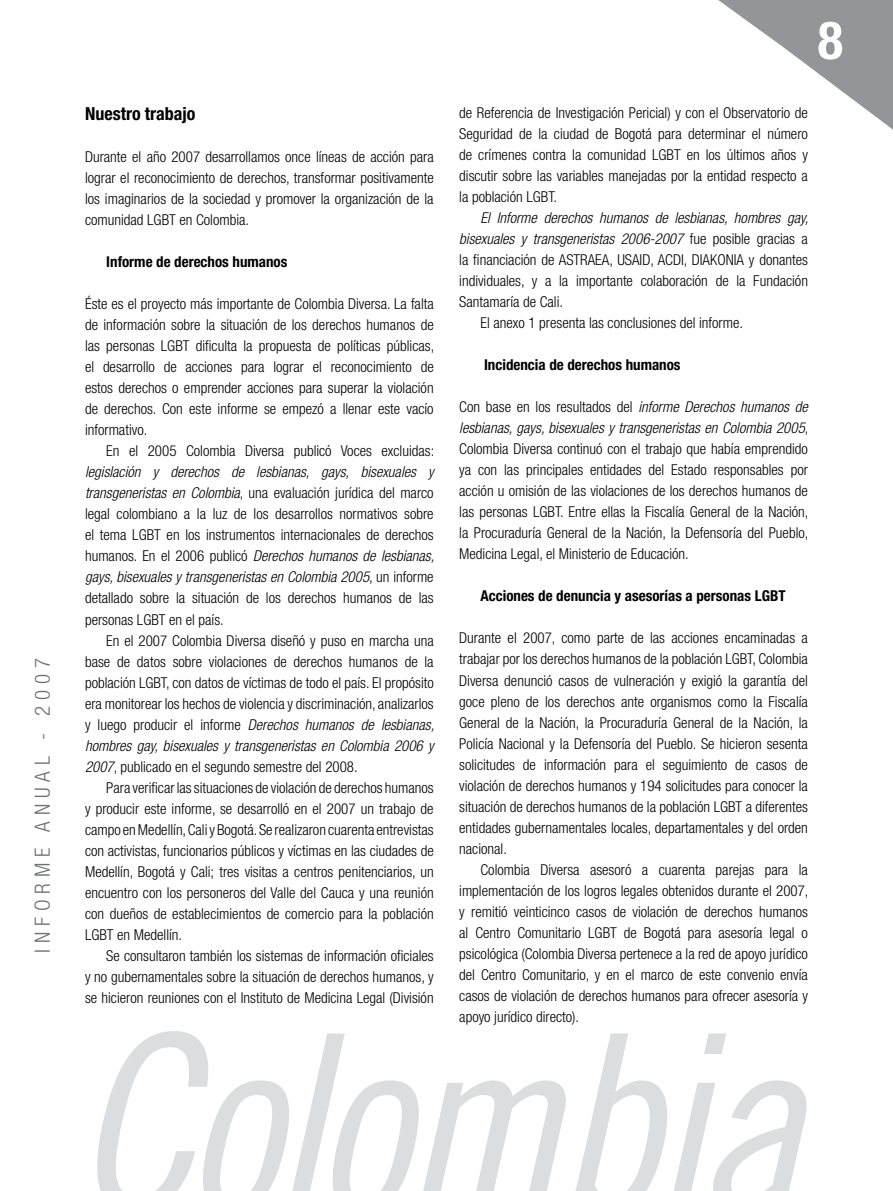
<style>
.page{position:relative;width:893px;height:1191px;background:#fff}
.page>*{position:absolute;margin:0;border:0;box-sizing:border-box;transform-origin:0 0}
.t1{font:700 condensed 52.5px "Helvetica Neue";color:#fff}
.t2{font:300 condensed 21px "Helvetica Neue";letter-spacing:.28em;color:#6d6f71}
.t3{font:700 condensed 18px "Helvetica Neue";color:#000}
.t4{font:300 condensed 15px/21px "Helvetica Neue";color:#000;text-align:justify}
.t5{font:italic 300 condensed 15px "Helvetica Neue";color:#000}
.t6{font:700 condensed 15px "Helvetica Neue";color:#000}
.s1{font-style:italic}
.s2{font-style:normal}
</style>
<div class="page">
<svg style="left:718px;top:0;width:175px;height:130px"></svg>
<svg style="left:97px;top:1031px;width:710px;height:160px"></svg>
<h2 class="t2" style="left:30px;top:953px;width:297px;rotate:-90deg">INFORME ANUAL - 2007</h2>
<p class="t3" style="left:85px;top:103px;width:112px">Nuestro trabajo</p>
<p class="t4" style="left:85px;top:146px;width:350px">Durante el año 2007 desarrollamos once líneas de acción para lograr el reconocimiento de derechos, transformar positivamente los imaginarios de la sociedad y promover la organización de la comunidad LGBT en Colombia.</p>
<p class="t6" style="left:106px;top:253px;width:183px">Informe de derechos humanos</p>
<p class="t4" style="left:85px;top:293px;width:351px">Éste es el proyecto más importante de Colombia Diversa. La falta de información sobre la situación de los derechos humanos de las personas LGBT dificulta la propuesta de políticas públicas, el desarrollo de acciones para lograr el reconocimiento de estos derechos o emprender acciones para superar la violación de derechos. Con este informe se empezó a llenar este vacío informativo.</p>
<p class="t4" style="left:106px;top:440px;width:329px">En el 2005 Colombia Diversa publicó Voces excluidas:</p>
<p class="t4" style="left:85px;top:461px;width:351px"><span class="s1">legislación y derechos de lesbianas, gays, bisexuales y transgeneristas en Colombia</span>, una evaluación jurídica del marco legal colombiano a la luz de los desarrollos normativos sobre el tema LGBT en los instrumentos internacionales de derechos humanos. En el 2006 publicó <span class="s1">Derechos humanos de lesbianas, gays, bisexuales y transgeneristas en Colombia 2005</span>, un informe detallado sobre la situación de los derechos humanos de las personas LGBT en el país.</p>
<p class="t4" style="left:85px;top:629px;width:351px;text-indent:21px">En el 2007 Colombia Diversa diseñó y puso en marcha una base de datos sobre violaciones de derechos humanos de la población LGBT, con datos de víctimas de todo el país. El propósito era monitorear los hechos de violencia y discriminación, analizarlos y luego producir el informe <span class="s1">Derechos humanos de lesbianas, hombres gay, bisexuales y transgeneristas en Colombia 2006 y 2007</span>, publicado en el segundo semestre del 2008.</p>
<p class="t4" style="left:85px;top:776px;width:350px;text-indent:21px">Para verificar las situaciones de violación de derechos humanos y producir este informe, se desarrolló en el 2007 un trabajo de campo en Medellín, Cali y Bogotá. Se realizaron cuarenta entrevistas con activistas, funcionarios públicos y víctimas en las ciudades de Medellín, Bogotá y Cali; tres visitas a centros penitenciarios, un encuentro con los personeros del Valle del Cauca y una reunión con dueños de establecimientos de comercio para la población LGBT en Medellín.</p>
<p class="t4" style="left:85px;top:944px;width:350px;text-indent:21px">Se consultaron también los sistemas de información oficiales y no gubernamentales sobre la situación de derechos humanos, y se hicieron reuniones con el Instituto de Medicina Legal (División</p>
<h1 class="t1" style="left:818px;top:8px;width:27px">8</h1>
<p class="t4" style="left:459px;top:102px;width:350px">de Referencia de Investigación Pericial) y con el Observatorio de Seguridad de la ciudad de Bogotá para determinar el número de crímenes contra la comunidad LGBT en los últimos años y discutir sobre las variables manejadas por la entidad respecto a la población LGBT.</p>
<p class="t5" style="left:480px;top:209px;width:329px">El Informe derechos humanos de lesbianas, hombres gay,</p>
<p class="t5" style="left:459px;top:230px;width:350px">bisexuales y transgeneristas 2006-2007 <span class="s2">fue posible gracias a</span></p>
<p class="t4" style="left:459px;top:249px;width:350px">la financiación de ASTRAEA, USAID, ACDI, DIAKONIA y donantes</p>
<p class="t4" style="left:459px;top:270px;width:350px">individuales, y a la importante colaboración de la Fundación</p>
<p class="t4" style="left:459px;top:291px;width:105px">Santamaría de Cali.</p>
<p class="t4" style="left:480px;top:312px;width:264px">El anexo 1 presenta las conclusiones del informe.</p>
<p class="t6" style="left:484px;top:356px;width:198px">Incidencia de derechos humanos</p>
<p class="t4" style="left:459px;top:396px;width:351px">Con base en los resultados del <span class="s1">informe Derechos humanos de lesbianas, gays, bisexuales y transgeneristas en Colombia 2005</span>, Colombia Diversa continuó con el trabajo que había emprendido ya con las principales entidades del Estado responsables por acción u omisión de las violaciones de los derechos humanos de las personas LGBT. Entre ellas la Fiscalía General de la Nación, la Procuraduría General de la Nación, la Defensoría del Pueblo, Medicina Legal, el Ministerio de Educación.</p>
<p class="t6" style="left:480px;top:587px;width:307px">Acciones de denuncia y asesorías a personas LGBT</p>
<p class="t4" style="left:459px;top:627px;width:350px">Durante el 2007, como parte de las acciones encaminadas a trabajar por los derechos humanos de la población LGBT, Colombia Diversa denunció casos de vulneración y exigió la garantía del goce pleno de los derechos ante organismos como la Fiscalía General de la Nación, la Procuraduría General de la Nación, la Policía Nacional y la Defensoría del Pueblo. Se hicieron sesenta solicitudes de información para el seguimiento de casos de violación de derechos humanos y 194 solicitudes para conocer la situación de derechos humanos de la población LGBT a diferentes entidades gubernamentales locales, departamentales y del orden nacional.</p>
<p class="t4" style="left:459px;top:858px;width:351px;text-indent:21px">Colombia Diversa asesoró a cuarenta parejas para la implementación de los logros legales obtenidos durante el 2007, y remitió veinticinco casos de violación de derechos humanos al Centro Comunitario LGBT de Bogotá para asesoría legal o psicológica (Colombia Diversa pertenece a la red de apoyo jurídico del Centro Comunitario, y en el marco de este convenio envía casos de violación de derechos humanos para ofrecer asesoría y apoyo jurídico directo).</p>
</div>
